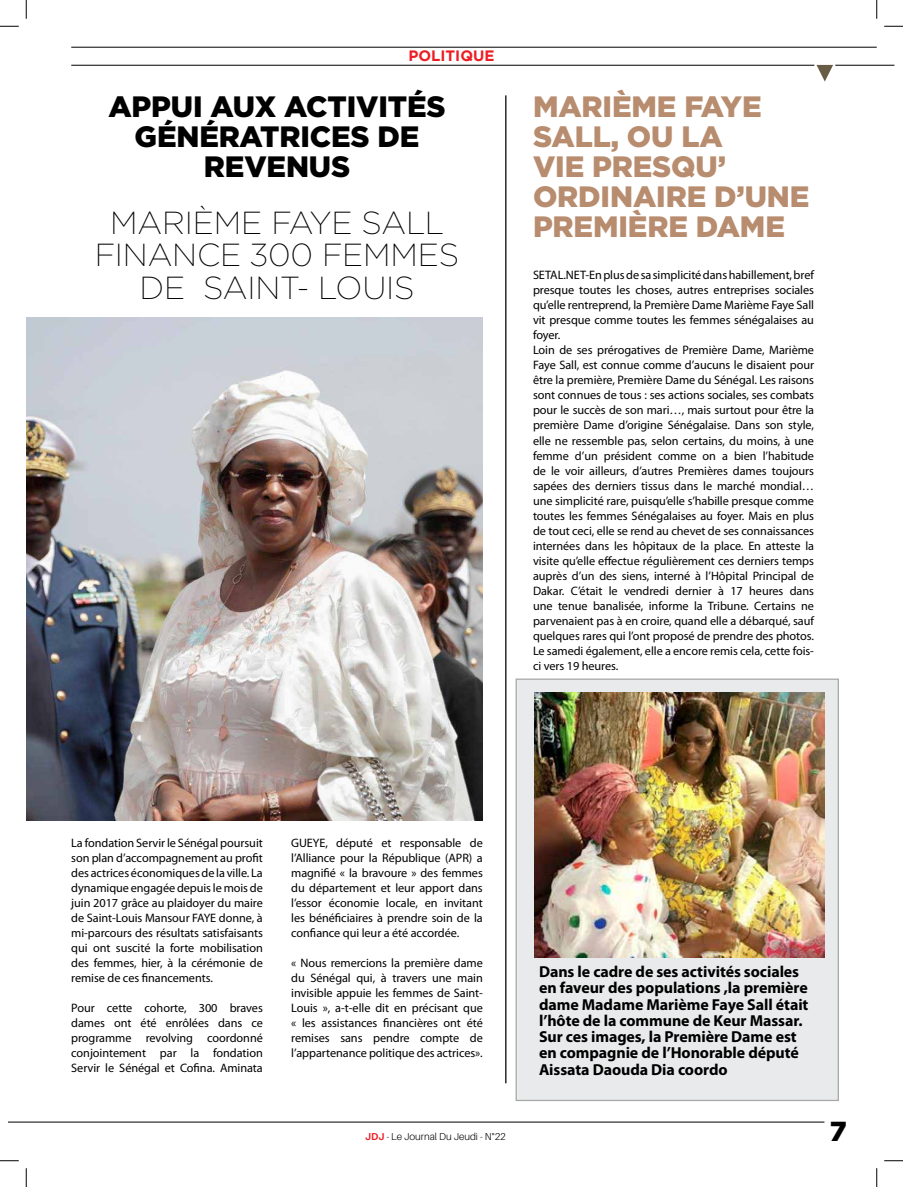
<style>
.page{position:relative;width:903px;height:1187px;background:#fff}
.page>*{position:absolute;margin:0;border:0;box-sizing:border-box;transform-origin:0 0}
.t1{font:200 31.88px "Gotham";letter-spacing:-.005em;color:#000}
.t2{font:900 29.38px/30px "Gotham";letter-spacing:-.005em;color:#b88c6e}
.t3{font:900 29.38px/30px "Gotham";letter-spacing:-.005em;color:#000}
.t4{font:900 27.5px "Gotham";color:#000}
.t5{font:700 15.88px/16.2px "Myriad Pro";letter-spacing:-.005em;color:#000}
.t6{font:700 15px "Gotham";color:#ed1d24}
.t7{font:12.25px/15px "Myriad Pro";letter-spacing:-.005em;color:#000;text-align:justify}
.t8{font:300 10px "Aileron";color:#000}
.s1{font-weight:700;color:#ed1d24}
</style>
<div class="page">
<hr style="left:835px;top:65px;width:59px;height:1px;background:#000">
<hr style="left:71px;top:65px;width:743px;height:1px;background:#000">
<hr style="left:71px;top:47px;width:806px;height:1px;background:#000">
<svg style="left:816px;top:65px;width:17px;height:17px"></svg>
<hr style="left:9px;top:1121px;width:815px;height:1px;background:#000">
<div style="left:516px;top:679px;width:322px;height:421px;background:#e9eaeb"></div>
<hr style="left:505px;top:95px;width:1px;height:988px;background:#000">
<img style="left:26px;top:317px;width:457px;height:503px">
<img style="left:535px;top:692px;width:289px;height:265px">
<svg style="left:0;top:25px;width:19px;height:2px"></svg>
<svg style="left:884px;top:25px;width:19px;height:2px"></svg>
<svg style="left:0;top:1160px;width:19px;height:1px"></svg>
<svg style="left:884px;top:1160px;width:19px;height:1px"></svg>
<svg style="left:25px;top:0;width:2px;height:19px"></svg>
<svg style="left:25px;top:1168px;width:2px;height:18px"></svg>
<svg style="left:876px;top:0;width:1px;height:19px"></svg>
<svg style="left:876px;top:1168px;width:1px;height:18px"></svg>
<p class="t6" style="left:408px;top:47px;width:87px">POLITIQUE</p>
<h2 class="t3" style="left:108px;top:91px;width:195px">APPUI AUX ACTI</h2>
<h2 class="t3" style="left:356px;top:91px;width:40px">VITÉS</h2>
<h2 class="t3" style="left:135px;top:121px;width:43px">GÉNÉRATRIC</h2>
<h2 class="t3" style="left:204px;top:121px;width:217px;text-indent:127px">ES DE<br>REVENUS</h2>
<h1 class="t1" style="left:110px;top:205px;width:293px">MARIÈM E FAYE SALL</h1>
<h1 class="t1" style="left:95px;top:238px;width:361px">FINANCE 300 FEMM ES</h1>
<h1 class="t1" style="left:139px;top:270px;width:272px">DE SAINT- LOUIS</h1>
<h2 class="t2" style="left:533px;top:91px;width:230px;text-indent:79px">ÈME FAYE<br>SALL, OU LA<br>VIE PRESQU’<br>ORDINAIR</h2>
<h2 class="t2" style="left:533px;top:91px;width:20px">MARI</h2>
<h2 class="t2" style="left:533px;top:181px;width:278px;text-indent:154px">E D’UNE<br>PREMIÈRE DAME</h2>
<p class="t7" style="left:533px;top:268px;width:283px;text-align:left">SETAL.NET-En plus de sa simplicité dans habillement, bref presque toutes les choses, autres entreprises sociales qu’elle rentreprend, la Première Dame Marième Faye Sall vit presque comme toutes les femmes sénégalaises au foyer.<br>Loin de ses prérogatives de Première Dame, Marième Faye Sall, est connue comme d’aucuns le disaient pour être la première, Première Dame du Sénégal. Les raisons sont connues de tous : ses actions sociales, ses combats pour le succès de son mari…, mais surtout pour être la première Dame d’origine Sénégalaise. Dans son style, elle ne ressemble pas, selon certains, du moins, à une femme d’un président comme on a bien l’habitude de le voir ailleurs, d’autres Premières dames toujours sapées des derniers tissus dans le marché mondial… une simplicité rare, puisqu’elle s’habille presque comme toutes les femmes Sénégalaises au foyer. Mais en plus de tout ceci, elle se rend au chevet de ses connaissances internées dans les hôpitaux de la place. En atteste la visite qu’elle effectue régulièrement ces derniers temps auprès d’un des siens, interné à l’Hôpital Principal de Dakar. C’était le vendredi dernier à 17 heures dans une tenue banalisée, informe la Tribune. Certains ne parvenaient pas à en croire, quand elle a débarqué, sauf quelques rares qui l’ont proposé de prendre des photos.<br>Le samedi également, elle a encore remis cela, cette fois&shy;ci vers 19 heures.</p>
<p class="t7" style="left:71px;top:835px;width:193px">La fondation Servir le Sénégal poursuit son plan d’accompagnement au profit des actrices économiques de la ville. La dynamique engagée depuis le mois de juin 2017 grâce au plaidoyer du maire de Saint-Louis Mansour FAYE donne, à mi-parcours des résultats satisfaisants qui ont suscité la forte mobilisation des femmes, hier, à la cérémonie de remise de ces financements.</p>
<p class="t7" style="left:71px;top:1000px;width:193px">Pour cette cohorte, 300 braves dames ont été enrôlées dans ce programme revolving coordonné conjointement par la fondation Servir le Sénégal et Cofina. Aminata</p>
<p class="t7" style="left:291px;top:835px;width:193px">GUEYE, député et responsable de l’Alliance pour la République (APR) a magnifié « la bravoure » des femmes du département et leur apport dans l’essor économie locale, en invitant les bénéficiaires à prendre soin de la confiance qui leur a été accordée.</p>
<p class="t7" style="left:291px;top:955px;width:193px">« Nous remercions la première dame du Sénégal qui, à travers une main invisible appuie les femmes de Saint-Louis », a-t-elle dit en précisant que « les assistances financières ont été remises sans pendre compte de l’appartenance politique des actrices».</p>
<p class="t5" style="left:539px;top:963px;width:271px">Dans le cadre de ses activités sociales en faveur des populations ,la première dame Madame Marième Faye Sall était l’hôte de la commune de Keur Massar.<br>Sur ces images, la Première Dame est en compagnie de l’Honorable député Aissata Daouda Dia coordo</p>
<p class="t8" style="left:365px;top:1130px;width:142px"><span class="s1">JDJ</span> - Le Journal Du Jeudi - N°22</p>
<h3 class="t4" style="left:830px;top:1114px;width:18px">7</h3>
</div>
